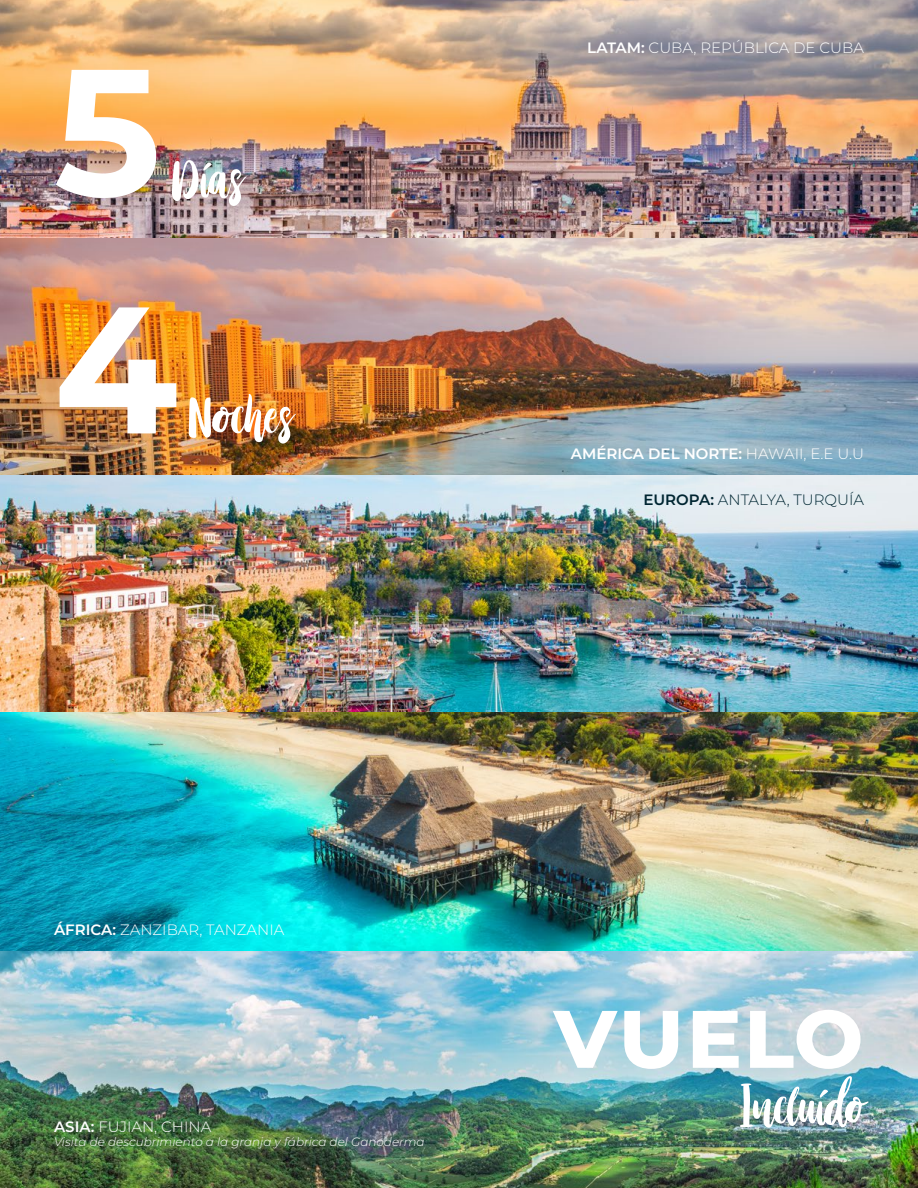
<style>
.page{position:relative;width:918px;height:1188px;background:#fff}
.page>*{position:absolute;margin:0;border:0;box-sizing:border-box;transform-origin:0 0}
.t1{font:700 180px "Montserrat";color:#fff}
.t2{font:63px "Stay Wildy";color:#fff}
.t3{font:300 15px "Montserrat";color:#fff}
.t4{font:600 15px "Montserrat";color:#fff}
.t5{font:300 15px "Montserrat";color:#002531}
.t6{font:italic 300 12px "Montserrat";color:#fff}
.s1{font-weight:600}
.s2{font-weight:300}
</style>
<div class="page">
<img style="left:0;top:0;width:918px;height:1188px">
<img style="left:56px;top:70px;width:191px;height:136px">
<img style="left:740px;top:1076px;width:129px;height:52px">
<svg style="left:553px;top:1010px;width:308px;height:59px"></svg>
<h1 class="t1" style="left:54px;top:240px;width:126px">4</h1>
<h2 class="t2" style="left:189px;top:384px;width:104px">Noches</h2>
<p class="t3" style="left:587px;top:38px;width:278px"><span class="s1">LATAM:</span> CUBA, REPÚBLICA DE CUBA</p>
<p class="t4" style="left:571px;top:443px;width:295px">AMÉRICA DEL NORTE: <span class="s2">HAWAII, E.E U.U</span></p>
<p class="t5" style="left:643px;top:489px;width:222px"><span class="s1">EUROPA:</span> ANTALYA, TURQUÍA</p>
<p class="t3" style="left:54px;top:919px;width:232px"><span class="s1">ÁFRICA:</span> ZANZIBAR, TANZANIA</p>
<p class="t3" style="left:54px;top:1117px;width:159px"><span class="s1">ASIA:</span> FUJIAN, CHINA</p>
<p class="t6" style="left:54px;top:1134px;width:372px">Visita de descubrimiento a la granja y fábrica del Ganoderma</p>
</div>
